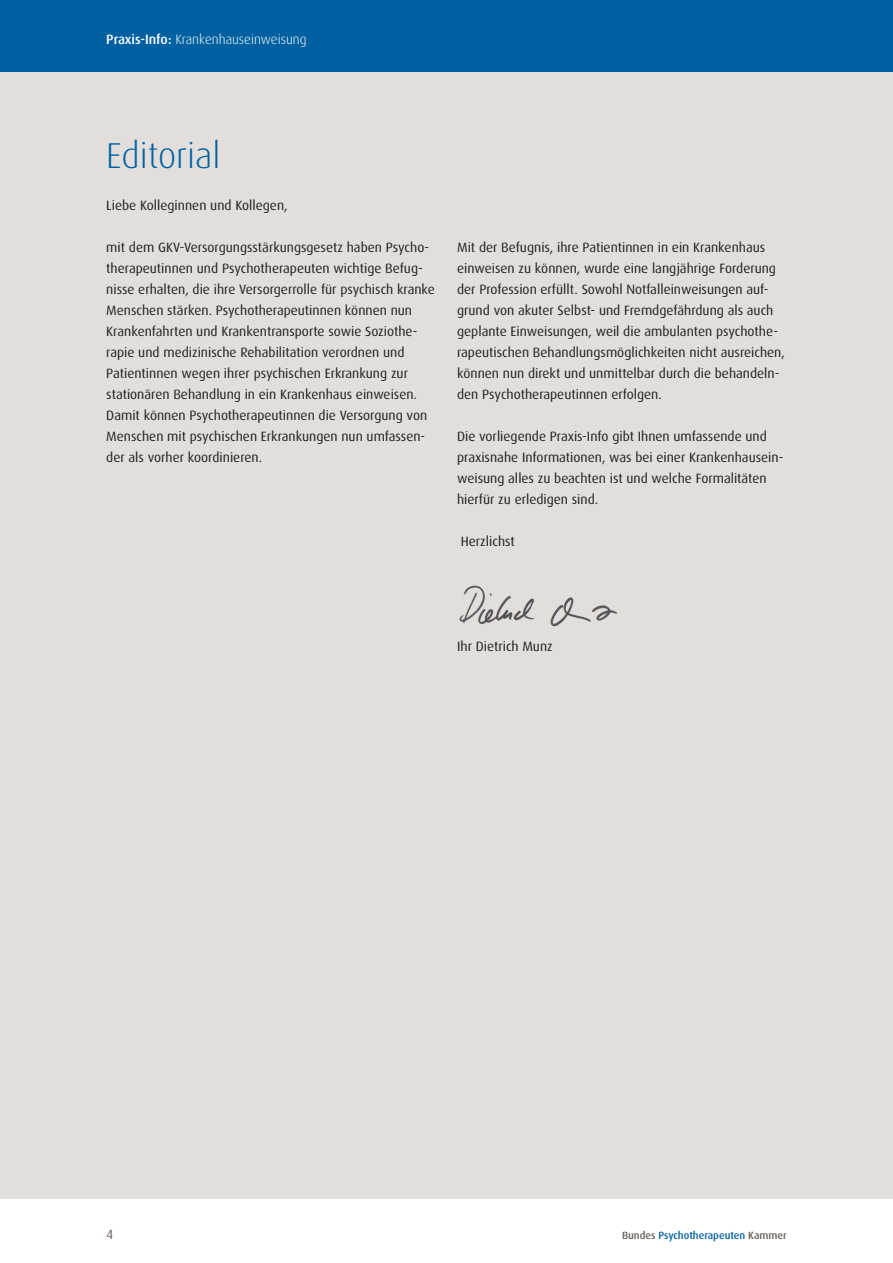
<style>
.page{position:relative;width:893px;height:1263px;background:#fff}
.page>*{position:absolute;margin:0;border:0;box-sizing:border-box;transform-origin:0 0}
.H1_headline{font:300 36px "Dax";color:#0060a0}
.fliesstext{font:13.5px/21px "Dax";color:#231f20}
.t1{font:300 13.5px "Dax";color:#fff}
.fliesstext_spaltens{font:13.5px "Dax";color:#231f20}
.pagina{font:13.5px "Dax";color:#655c57}
.t2{font:500 10.5px "Dax";color:#0060a0}
.s1{font-weight:500}
.s2{color:#655c57}
</style>
<div class="page">
<div style="left:0;top:0;width:893px;height:72px;background:#0060a0"></div>
<div style="left:0;top:72px;width:893px;height:1127px;background:#e1dedc"></div>
<img style="left:459px;top:585px;width:158px;height:42px">
<p class="t1" style="left:106px;top:32px;width:202px"><span class="s1">Praxis-Info:</span> Krankenhauseinweisung</p>
<h1 class="H1_headline" style="left:106px;top:136px;width:116px">Editorial</h1>
<p class="fliesstext_spaltens" style="left:106px;top:198px;width:183px">Liebe Kolleginnen und Kollegen,</p>
<p class="fliesstext" style="left:106px;top:237px;width:330px">mit dem GKV-Versorgungsstärkungsgesetz haben Psycho&shy;therapeutinnen und Psychotherapeuten wichtige Befug&shy;nisse erhalten, die ihre Versorgerrolle für psychisch kranke</p>
<p class="fliesstext" style="left:106px;top:300px;width:322px">Menschen stärken. Psychotherapeutinnen können nun Krankenfahrten und Krankentransporte sowie Soziothe&shy;rapie und medizinische Rehabilitation verordnen und Patientinnen wegen ihrer psychischen Erkrankung zur stationären Behandlung in ein Krankenhaus einweisen.<br>Damit können Psychotherapeutinnen die Versorgung von Menschen mit psychischen Erkrankungen nun umfassen&shy;der als vorher koordinieren.</p>
<p class="fliesstext" style="left:457px;top:237px;width:329px">Mit der Befugnis, ihre Patientinnen in ein Krankenhaus einweisen zu können, wurde eine langjährige Forderung der Profession erfüllt. Sowohl Notfalleinweisungen auf&shy;grund von akuter Selbst- und Fremdgefährdung als auch geplante Einweisungen, weil die ambulanten psychothe&shy;rapeutischen Behandlungsmöglichkeiten nicht ausreichen, können nun direkt und unmittelbar durch die behandeln&shy;den Psychotherapeutinnen erfolgen.</p>
<p class="fliesstext" style="left:457px;top:426px;width:328px">Die vorliegende Praxis-Info gibt Ihnen umfassende und praxisnahe Informationen, was bei einer Krankenhausein&shy;weisung alles zu beachten ist und welche Formalitäten hierfür zu erledigen sind.</p>
<p class="fliesstext" style="left:461px;top:531px;width:56px">Herzlichst</p>
<p class="fliesstext" style="left:457px;top:636px;width:97px">Ihr Dietrich Munz</p>
<p class="pagina" style="left:106px;top:1227px;width:9px">4</p>
<p class="t2" style="left:622px;top:1229px;width:166px"><span class="s2">Bundes</span> Psychotherapeuten <span class="s2">Kammer</span></p>
</div>
